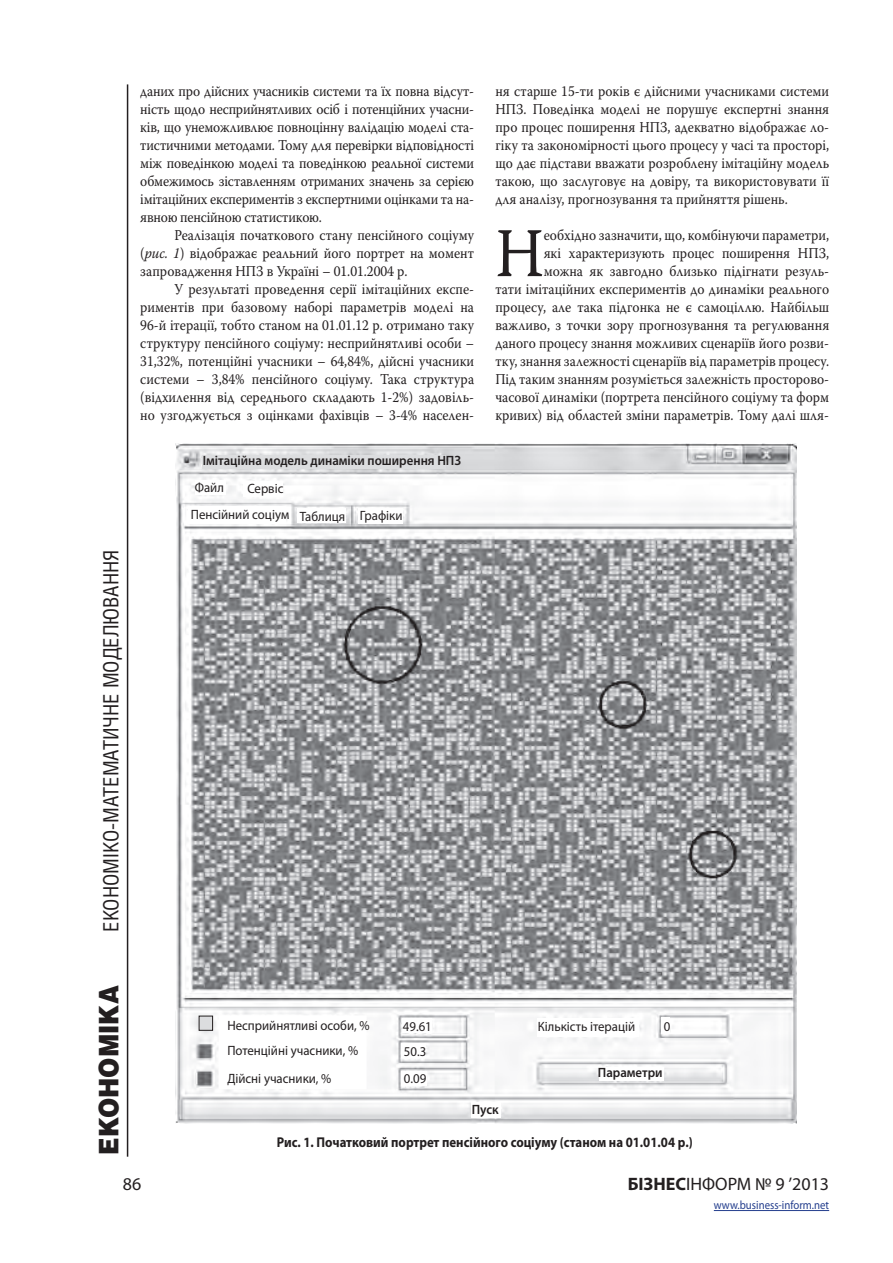
<style>
.page{position:relative;width:893px;height:1263px;background:#fff}
.page>*{position:absolute;margin:0;border:0;box-sizing:border-box;transform-origin:0 0}
.Osnova{font:69.6px "Warnock Pro";color:#231f20;scale:.9 1}
.t1{font:900 27px "Helios";color:#231f20;scale:.9 1}
.t2{font:21px "Helios Cond";color:#231f20}
.t3{font:18px "Myriad Pro";color:#231f20}
.Osnova-2{font:15px/18px "Warnock Pro";color:#231f20;text-align:justify;scale:.9 1}
.Title_table{font:700 14.25px "Myriad Pro";color:#231f20;scale:.9 1}
.t4{font:13.5px/26px "Myriad Pro";color:#231f20;scale:.95 1}
.t5{font:600 13.5px "Myriad Pro";color:#231f20;scale:.95 1}
.t6{font:12px "Myriad Pro";color:#253f8e;scale:.9 1}
.s1{font-style:italic}
.s2{font-weight:700}
</style>
<div class="page">
<hr style="left:127px;top:84px;width:1px;height:1073px;background:#231f20">
<hr style="left:714px;top:1210px;width:115px;height:1px;background:#253f8e">
<img style="left:176px;top:443px;width:620px;height:680px">
<div style="left:219px;top:1016px;width:147px;height:72px;background:#fff"></div>
<div style="left:537px;top:1018px;width:101px;height:18px;background:#fff"></div>
<div style="left:599px;top:1067px;width:64px;height:13px;background:#fff"></div>
<div style="left:471px;top:1102px;width:29px;height:15px;background:#fff"></div>
<div style="left:402px;top:1018px;width:29px;height:15px;background:#fff"></div>
<div style="left:401px;top:1043px;width:25px;height:14px;background:#fff"></div>
<div style="left:402px;top:1071px;width:25px;height:14px;background:#fff"></div>
<div style="left:661px;top:1017px;width:8px;height:15px;background:#fff"></div>
<div style="left:188px;top:506px;width:98px;height:18px;background:#fff"></div>
<div style="left:297px;top:508px;width:48px;height:15px;background:#fff"></div>
<div style="left:358px;top:508px;width:44px;height:15px;background:#fff"></div>
<div style="left:196px;top:480px;width:30px;height:15px;background:#fff"></div>
<div style="left:244px;top:481px;width:39px;height:15px;background:#fff"></div>
<div style="left:202px;top:455px;width:243px;height:13px;background:#dcdddf"></div>
<div style="left:199px;top:1016px;width:14px;height:14px;background:#dcdddf"></div>
<div style="left:199px;top:1016px;width:14px;height:15px;border:1px solid #231f20"></div>
<h3 class="t2" style="left:98px;top:931px;width:384px;rotate:-90deg">економіко-математичне моделювання</h3>
<p class="Osnova-2" style="left:140px;top:82px;width:372px">даних про дійсних учасників системи та їх повна відсут&shy;ність щодо несприйнятливих осіб і потенційних учасни&shy;ків, що унеможливлює повноцінну валідацію моделі ста&shy;тистичними методами. Тому для перевірки відповідності між поведінкою моделі та поведінкою реальної системи обмежимось зіставленням отриманих значень за серією імітаційних експериментів з експертними оцінками та на&shy;явною пенсійною статистикою.</p>
<p class="Osnova-2" style="left:140px;top:226px;width:372px;text-indent:34px">Реалізація початкового стану пенсійного соціуму (<span class="s1">рис. 1</span>) відображає реальний його портрет на момент запровадження НПЗ в Україні – 01.01.2004 р.</p>
<p class="Osnova-2" style="left:140px;top:280px;width:372px;text-indent:34px">У результаті проведення серії імітаційних експе&shy;риментів при базовому наборі параметрів моделі на 96-й ітерації, тобто станом на 01.01.12 р. отримано таку структуру пенсійного соціуму: несприйнятливі особи – 31,32%, потенційні учасники – 64,84%, дійсні учасники системи – 3,84% пенсійного соціуму. Така структура (відхилення від середнього складають 1-2%) задовіль&shy;но узгоджується з оцінками фахівців – 3-4% населен-</p>
<p class="t5" style="left:203px;top:452px;width:273px">Імітаційна модель динаміки поширення НПЗ</p>
<p class="t4" style="left:195px;top:474px;width:32px">Файл</p>
<p class="t4" style="left:247px;top:475px;width:40px">Сервіс</p>
<p class="t4" style="left:191px;top:501px;width:224px">Пенсійний соціум Таблиця Графіки</p>
<p class="Osnova-2" style="left:495px;top:82px;width:372px">ня старше 15-ти років є дійсними учасниками системи НПЗ. Поведінка моделі не порушує експертні знання про процес поширення НПЗ, адекватно відображає ло&shy;гіку та закономірності цього процесу у часі та просторі, що дає підстави вважати розроблену імітаційну модель такою, що заслуговує на довіру, та використовувати її для аналізу, прогнозування та прийняття рішень.</p>
<p class="Osnova" style="left:495px;top:211px;width:55px">Н</p>
<p class="Osnova-2" style="left:495px;top:226px;width:372px;text-align:right">еобхідно зазначити, що, комбінуючи параметри,<br>які характеризують процес поширення НПЗ,<br>можна як завгодно близько підігнати резуль-<br>тати імітаційних експериментів до динаміки реального процесу, але така підгонка не є самоціллю. Найбільш важливо, з точки зору прогнозування та регулювання даного процесу знання можливих сценаріїв його розви&shy;тку, знання залежності сценаріїв від параметрів процесу.<br>Під таким знанням розуміється залежність просторово&shy;часової динаміки (портрета пенсійного соціуму та форм кривих) від областей зміни параметрів. Тому далі шля-</p>
<h2 class="t1" style="left:92px;top:1154px;width:189px;rotate:-90deg">ЕКОНОМІКА</h2>
<p class="t4" style="left:227px;top:1012px;width:151px;line-height:25.5px">Несприйнятливі особи, %<br>Потенційні учасники, %</p>
<p class="t4" style="left:227px;top:1065px;width:111px">Дійсні учасники, %</p>
<p class="t4" style="left:538px;top:1013px;width:104px">Кількість ітерацій</p>
<p class="t5" style="left:598px;top:1063px;width:70px">Параметри</p>
<p class="t4" style="left:403px;top:1013px;width:32px">49.61<br>50.3<br>0.09</p>
<p class="t4" style="left:664px;top:1013px;width:8px">0</p>
<p class="t5" style="left:472px;top:1101px;width:30px">Пуск</p>
<p class="Title_table" style="left:277px;top:1133px;width:464px">Рис. 1. Початковий портрет пенсійного соціуму (станом на 01.01.04 р.)</p>
<p class="t3" style="left:123px;top:1173px;width:20px">86</p>
<p class="t3" style="left:628px;top:1173px;width:203px"><span class="s2">БІЗНЕС</span>ІНФОРМ № 9 ’2013</p>
<p class="t6" style="left:714px;top:1198px;width:130px">www.business-inform.net</p>
</div>
